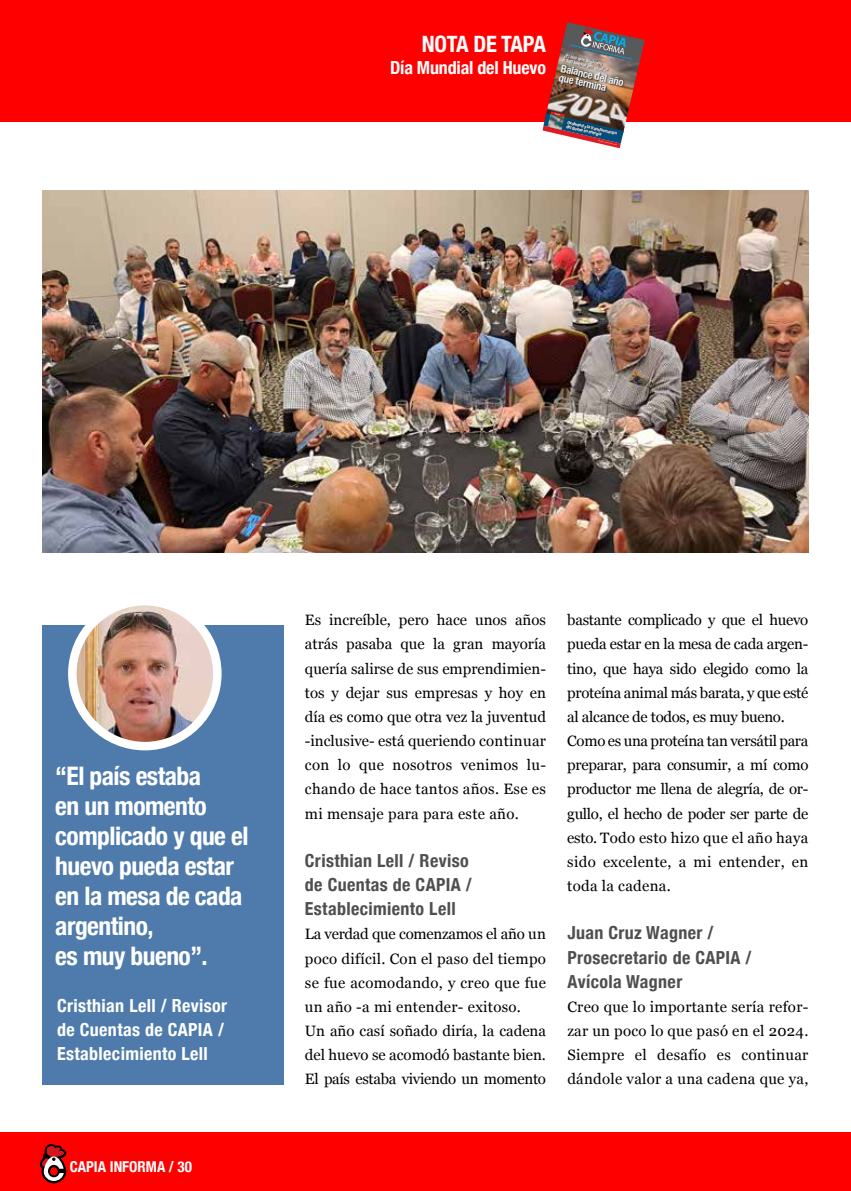
<style>
.page{position:relative;width:851px;height:1191px;background:#fff}
.page>*{position:absolute;margin:0;border:0;box-sizing:border-box;transform-origin:0 0}
.t1{font:700 condensed 25.5px/30px "Helvetica Neue";letter-spacing:-.02em;color:#fff}
.t2{font:700 condensed 22.5px "Helvetica Neue";letter-spacing:-.01em;color:#fff}
.t3{font:700 condensed 18px/24.2px "Helvetica Neue";letter-spacing:.02em;color:#4f4f51}
.t4{font:700 condensed 18px/24.2px "Helvetica Neue";letter-spacing:.02em;color:#fff}
.t5{font:700 condensed 18px "Helvetica Neue";letter-spacing:-.01em;color:#fff}
.t6{font:15px/24.2px "Georgia";letter-spacing:-.02em;color:#000;text-align:justify}
.t7{font:15px/24.2px "Georgia";color:#000}
.t8{font:700 condensed 15px "Helvetica Neue";color:#fff}
.t9{font:700 condensed 10.65px/9.1px "Helvetica Neue";color:#eef1f3}
.t10{font:700 condensed 4.95px/4.8px "Helvetica Neue";color:#eef1f3}
.t11{font:700 condensed 4.65px/4.2px "Helvetica Neue";color:#fff}
.t12{font:900 condensed 1.95px "Myriad Pro";color:#00aeef}
</style>
<div class="page">
<div style="left:43px;top:625px;width:240px;height:459px;background:#4e7bab"></div>
<img style="left:72px;top:601px;width:145px;height:145px;border-radius:72px">
<div style="left:68px;top:597px;width:153px;height:153px;border:9px solid #fff;border-radius:50%"></div>
<img style="left:43px;top:190px;width:765px;height:363px">
<div style="left:0;top:0;width:850px;height:122px;background:#f00"></div>
<div style="left:0;top:1132px;width:850px;height:59px;background:#f00"></div>
<svg style="left:39px;top:1144px;width:28px;height:40px"></svg>
<img style="left:542px;top:22px;width:102px;height:126px">
<img style="left:564px;top:118px;width:56px;height:25px">
<img style="left:555px;top:61px;width:75px;height:42px">
<img style="left:560px;top:51px;width:52px;height:26px">
<img style="left:547px;top:114px;width:17px;height:16px">
<h2 class="t2" style="left:422px;top:26px;width:126px">NOTA DE TAPA</h2>
<p class="t5" style="left:390px;top:52px;width:157px">Día Mundial del Huevo</p>
<p class="t12" style="left:570px;top:44px;width:66px;rotate:13deg">LA REVISTA DE LA CÁMARA ARGENTINA DE PRODUCTORES E INDUSTRIALIZADORES AVÍCOLAS</p>
<p class="t10" style="left:564px;top:52px;width:48px;rotate:13deg">¿El año que llegamos<br>a 360 huevos per cápita?</p>
<p class="t9" style="left:562px;top:63px;width:66px;rotate:13deg">Balance del año que termina</p>
<p class="t11" style="left:568px;top:120px;width:52px;rotate:13deg">Ovobrand y la transformación del guano en energía</p>
<h1 class="t1" style="left:55px;top:758px;width:195px">“El país estaba<br>en un momento complicado y que el huevo pueda estar en la mesa de cada argentino,<br>es muy bueno”.</h1>
<p class="t4" style="left:57px;top:992px;width:172px">Cristhian Lell / Revisor de Cuentas de CAPIA /<br>Establecimiento Lell</p>
<p class="t8" style="left:70px;top:1154px;width:124px">CAPIA INFORMA / 30</p>
<p class="t6" style="left:305px;top:607px;width:242px">Es increíble, pero hace unos años atrás pasaba que la gran mayoría quería salirse de sus emprendimien&shy;tos y dejar sus empresas y hoy en día es como que otra vez la juventud -inclusive- está queriendo continuar con lo que nosotros venimos lu&shy;chando de hace tantos años. Ese es mi mensaje para para este año.</p>
<p class="t3" style="left:305px;top:847px;width:168px">Cristhian Lell / Reviso de Cuentas de CAPIA /<br>Establecimiento Lell</p>
<p class="t7" style="left:305px;top:921px;width:242px">La verdad que comenzamos el año un poco difícil. Con el paso del tiempo se fue acomodando, y creo que fue un año -a mi entender- exitoso.<br>Un año casí soñado diría, la cadena del huevo se acomodó bastante bien.<br>El país estaba viviendo un momento</p>
<p class="t6" style="left:567px;top:607px;width:242px;text-align:left">bastante complicado y que el huevo pueda estar en la mesa de cada argen&shy;tino, que haya sido elegido como la proteína animal más barata, y que esté al alcance de todos, es muy bueno.<br>Como es una proteína tan versátil para preparar, para consumir, a mí como productor me llena de alegría, de or&shy;gullo, el hecho de poder ser parte de esto. Todo esto hizo que el año haya sido excelente, a mi entender, en toda la cadena.</p>
<p class="t3" style="left:567px;top:919px;width:186px">Juan Cruz Wagner /<br>Prosecretario de CAPIA /<br>Avícola Wagner</p>
<p class="t6" style="left:567px;top:994px;width:242px">Creo que lo importante sería refor&shy;zar un poco lo que pasó en el 2024.<br>Siempre el desafío es continuar dándole valor a una cadena que ya,</p>
</div>
